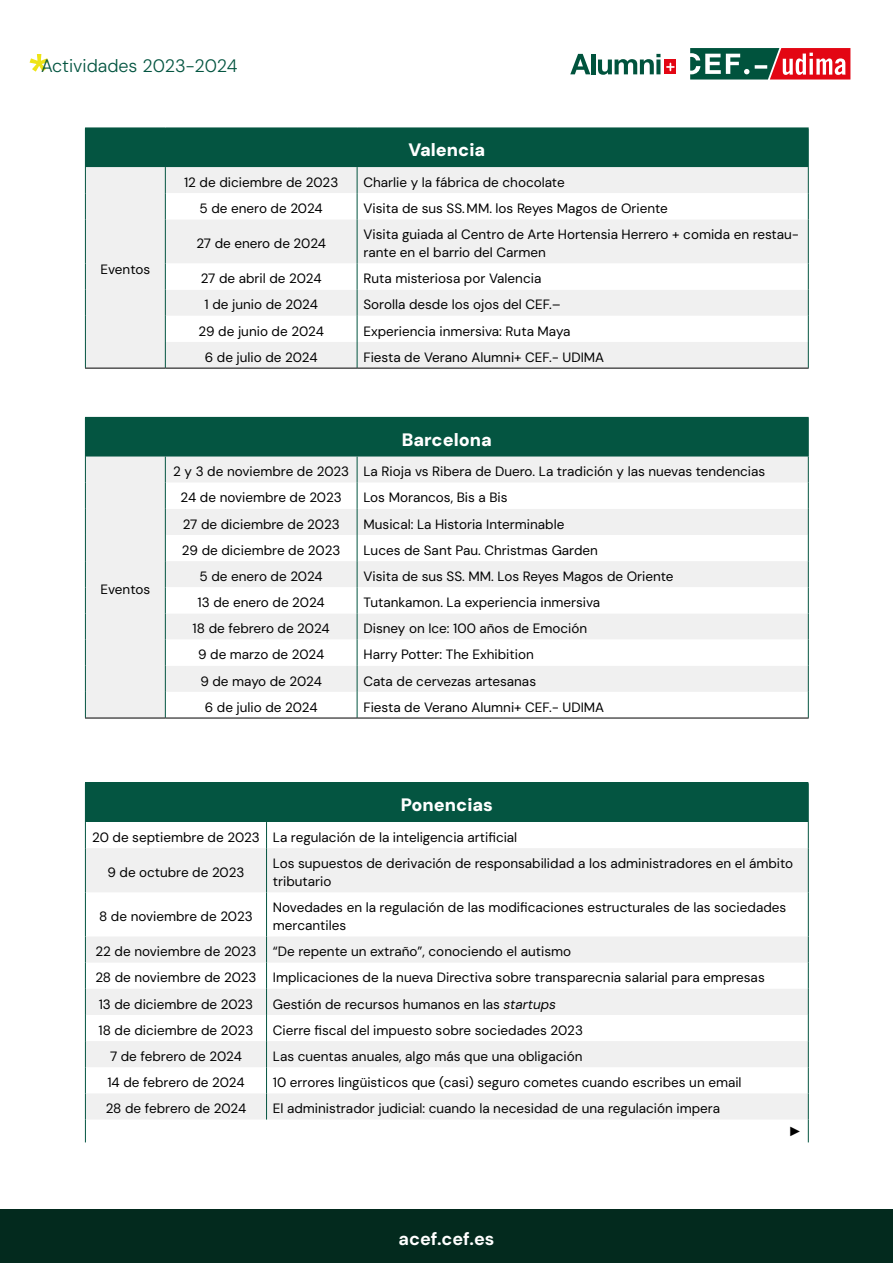
<style>
.page{position:relative;width:893px;height:1263px;background:#fff}
.page>*{position:absolute;margin:0;border:0;box-sizing:border-box;transform-origin:0 0}
.t1{font:900 18px "DM Sans";color:#fff}
.t2{font:300 18px "DM Sans";color:#045541}
.t3{font:700 18px "DM Sans";color:#fff}
.texto_tabla{font:13.5px/18px "DM Sans";color:#000}
.texto_tabla-2{font:700 13.5px "Century Gothic";color:#000}
.s1{font-style:italic}
</style>
<div class="page">
<svg style="left:29px;top:54px;width:20px;height:18px"></svg>
<div style="left:0;top:1210px;width:893px;height:53px;background:#032a1e"></div>
<svg style="left:570px;top:54px;width:20px;height:20px"></svg>
<hr style="left:591px;top:54px;width:4px;height:20px;background:#00533d">
<svg style="left:598px;top:54px;width:62px;height:21px"></svg>
<svg style="left:690px;top:48px;width:160px;height:32px"></svg>
<svg style="left:665px;top:60px;width:11px;height:14px"></svg>
<svg style="left:667px;top:63px;width:7px;height:7px"></svg>
<div style="left:85px;top:128px;width:723px;height:39px;background:#045541"></div>
<div style="left:86px;top:167px;width:722px;height:201px;background:#f0f0f0"></div>
<svg style="left:166px;top:193px;width:642px;height:149px"></svg>
<hr style="left:808px;top:128px;width:1px;height:39px;background:#045541">
<svg style="left:85px;top:167px;width:1px;height:52px"></svg>
<svg style="left:165px;top:167px;width:1px;height:52px"></svg>
<svg style="left:357px;top:167px;width:1px;height:52px"></svg>
<svg style="left:808px;top:167px;width:1px;height:52px"></svg>
<hr style="left:85px;top:219px;width:1px;height:44px;background:#045541">
<hr style="left:165px;top:219px;width:1px;height:44px;background:#045541">
<hr style="left:357px;top:219px;width:1px;height:44px;background:#045541">
<hr style="left:808px;top:219px;width:1px;height:44px;background:#045541">
<svg style="left:85px;top:263px;width:1px;height:105px"></svg>
<svg style="left:165px;top:263px;width:1px;height:105px"></svg>
<svg style="left:357px;top:263px;width:1px;height:105px"></svg>
<svg style="left:808px;top:263px;width:1px;height:105px"></svg>
<hr style="left:85px;top:368px;width:80px;height:1px;background:#000">
<hr style="left:165px;top:368px;width:192px;height:1px;background:#000">
<hr style="left:357px;top:368px;width:452px;height:1px;background:#000">
<div style="left:85px;top:417px;width:723px;height:39px;background:#045541"></div>
<div style="left:86px;top:456px;width:722px;height:262px;background:#f0f0f0"></div>
<svg style="left:166px;top:483px;width:642px;height:235px"></svg>
<hr style="left:357px;top:417px;width:452px;height:1px;background:#045541">
<hr style="left:808px;top:418px;width:1px;height:38px;background:#045541">
<svg style="left:85px;top:456px;width:1px;height:262px"></svg>
<svg style="left:165px;top:456px;width:1px;height:262px"></svg>
<svg style="left:357px;top:456px;width:1px;height:262px"></svg>
<svg style="left:808px;top:456px;width:1px;height:262px"></svg>
<hr style="left:85px;top:718px;width:80px;height:1px;background:#000">
<hr style="left:165px;top:718px;width:192px;height:1px;background:#000">
<hr style="left:357px;top:718px;width:452px;height:1px;background:#000">
<div style="left:85px;top:783px;width:723px;height:39px;background:#045541"></div>
<svg style="left:86px;top:848px;width:722px;height:271px;fill:#f0f0f0"></svg>
<hr style="left:85px;top:782px;width:182px;height:1px;background:#045541">
<hr style="left:267px;top:782px;width:542px;height:1px;background:#045541">
<hr style="left:808px;top:783px;width:1px;height:39px;background:#045541">
<svg style="left:85px;top:822px;width:1px;height:26px"></svg>
<svg style="left:266px;top:822px;width:1px;height:26px"></svg>
<svg style="left:808px;top:822px;width:1px;height:26px"></svg>
<hr style="left:85px;top:848px;width:1px;height:44px;background:#045541">
<hr style="left:266px;top:848px;width:1px;height:44px;background:#045541">
<hr style="left:808px;top:848px;width:1px;height:44px;background:#045541">
<hr style="left:85px;top:892px;width:1px;height:44px;background:#045541">
<hr style="left:266px;top:892px;width:1px;height:44px;background:#045541">
<hr style="left:808px;top:892px;width:1px;height:44px;background:#045541">
<svg style="left:266px;top:936px;width:1px;height:183px"></svg>
<svg style="left:85px;top:936px;width:1px;height:206px"></svg>
<svg style="left:808px;top:936px;width:1px;height:206px"></svg>
<h1 class="t2" style="left:41px;top:55px;width:198px">Actividades 2023-2024</h1>
<p class="t1" style="left:408px;top:139px;width:78px">Valencia</p>
<p class="texto_tabla" style="left:101px;top:260px;width:51px">Eventos</p>
<p class="texto_tabla" style="left:184px;top:173px;width:156px">12 de diciembre de 2023</p>
<p class="texto_tabla" style="left:363px;top:173px;width:203px">Charlie y la fábrica de chocolate</p>
<p class="texto_tabla" style="left:200px;top:199px;width:125px">5 de enero de 2024</p>
<p class="texto_tabla" style="left:363px;top:199px;width:306px">Visita de sus SS.MM. los Reyes Magos de Oriente</p>
<p class="texto_tabla" style="left:196px;top:234px;width:131px">27 de enero de 2024</p>
<p class="texto_tabla" style="left:363px;top:225px;width:437px">Visita guiada al Centro de Arte Hortensia Herrero + comida en restau&shy;rante en el barrio del Carmen</p>
<p class="texto_tabla" style="left:201px;top:269px;width:122px">27 de abril de 2024</p>
<p class="texto_tabla" style="left:363px;top:269px;width:179px">Ruta misteriosa por Valencia</p>
<p class="texto_tabla" style="left:205px;top:296px;width:115px">1 de junio de 2024</p>
<p class="texto_tabla" style="left:363px;top:296px;width:199px">Sorolla desde los ojos del CEF.–</p>
<p class="texto_tabla" style="left:199px;top:322px;width:127px">29 de junio de 2024</p>
<p class="texto_tabla" style="left:363px;top:322px;width:209px">Experiencia inmersiva: Ruta Maya</p>
<p class="texto_tabla" style="left:205px;top:348px;width:114px">6 de julio de 2024</p>
<p class="texto_tabla" style="left:363px;top:348px;width:242px">Fiesta de Verano Alumni+ CEF.- UDIMA</p>
<p class="texto_tabla" style="left:101px;top:580px;width:51px">Eventos</p>
<p class="t1" style="left:402px;top:428px;width:92px">Barcelona</p>
<p class="texto_tabla" style="left:173px;top:462px;width:177px">2 y 3 de noviembre de 2023</p>
<p class="texto_tabla" style="left:363px;top:462px;width:403px">La Rioja vs Ribera de Duero. La tradición y las nuevas tendencias</p>
<p class="texto_tabla" style="left:181px;top:489px;width:163px">24 de noviembre de 2023</p>
<p class="texto_tabla" style="left:363px;top:489px;width:146px">Los Morancos, Bis a Bis</p>
<p class="texto_tabla" style="left:183px;top:515px;width:159px">27 de diciembre de 2023</p>
<p class="texto_tabla" style="left:363px;top:515px;width:202px">Musical: La Historia Interminable</p>
<p class="texto_tabla" style="left:182px;top:541px;width:160px">29 de diciembre de 2023</p>
<p class="texto_tabla" style="left:363px;top:541px;width:236px">Luces de Sant Pau. Christmas Garden</p>
<p class="texto_tabla" style="left:200px;top:567px;width:125px">5 de enero de 2024</p>
<p class="texto_tabla" style="left:363px;top:567px;width:312px">Visita de sus SS. MM. Los Reyes Magos de Oriente</p>
<p class="texto_tabla" style="left:198px;top:593px;width:129px">13 de enero de 2024</p>
<p class="texto_tabla" style="left:363px;top:593px;width:238px">Tutankamon. La experiencia inmersiva</p>
<p class="texto_tabla" style="left:193px;top:619px;width:139px">18 de febrero de 2024</p>
<p class="texto_tabla" style="left:363px;top:619px;width:225px">Disney on Ice: 100 años de Emoción</p>
<p class="texto_tabla" style="left:198px;top:646px;width:128px">9 de marzo de 2024</p>
<p class="texto_tabla" style="left:363px;top:646px;width:172px">Harry Potter: The Exhibition</p>
<p class="texto_tabla" style="left:200px;top:672px;width:123px">9 de mayo de 2024</p>
<p class="texto_tabla" style="left:363px;top:672px;width:174px">Cata de cervezas artesanas</p>
<p class="texto_tabla" style="left:205px;top:698px;width:114px">6 de julio de 2024</p>
<p class="texto_tabla" style="left:363px;top:698px;width:242px">Fiesta de Verano Alumni+ CEF.- UDIMA</p>
<p class="t1" style="left:401px;top:794px;width:94px">Ponencias</p>
<p class="texto_tabla" style="left:92px;top:828px;width:169px">20 de septiembre de 2023</p>
<p class="texto_tabla" style="left:273px;top:828px;width:246px">La regulación de la inteligencia artificial</p>
<p class="texto_tabla" style="left:107px;top:863px;width:139px">9 de octubre de 2023</p>
<p class="texto_tabla" style="left:273px;top:854px;width:522px">Los supuestos de derivación de responsabilidad a los administradores en el ámbito tributario</p>
<p class="texto_tabla" style="left:99px;top:907px;width:155px">8 de noviembre de 2023</p>
<p class="texto_tabla" style="left:273px;top:898px;width:515px">Novedades en la regulación de las modificaciones estructurales de las sociedades mercantiles</p>
<p class="texto_tabla" style="left:95px;top:942px;width:163px">22 de noviembre de 2023</p>
<p class="texto_tabla" style="left:273px;top:942px;width:300px">“De repente un extraño”, conociendo el autismo</p>
<p class="texto_tabla" style="left:95px;top:969px;width:163px">28 de noviembre de 2023</p>
<p class="texto_tabla" style="left:273px;top:969px;width:493px">Implicaciones de la nueva Directiva sobre transparecnia salarial para empresas</p>
<p class="texto_tabla" style="left:99px;top:995px;width:156px">13 de diciembre de 2023</p>
<p class="texto_tabla" style="left:273px;top:995px;width:285px">Gestión de recursos humanos en las <span class="s1">startups</span></p>
<p class="texto_tabla" style="left:99px;top:1021px;width:156px">18 de diciembre de 2023</p>
<p class="texto_tabla" style="left:273px;top:1021px;width:312px">Cierre fiscal del impuesto sobre sociedades 2023</p>
<p class="texto_tabla" style="left:110px;top:1047px;width:133px">7 de febrero de 2024</p>
<p class="texto_tabla" style="left:273px;top:1047px;width:311px">Las cuentas anuales, algo más que una obligación</p>
<p class="texto_tabla" style="left:107px;top:1073px;width:139px">14 de febrero de 2024</p>
<p class="texto_tabla" style="left:273px;top:1073px;width:470px">10 errores lingüisticos que (casi) seguro cometes cuando escribes un email</p>
<p class="texto_tabla" style="left:106px;top:1099px;width:142px">28 de febrero de 2024</p>
<p class="texto_tabla" style="left:273px;top:1099px;width:449px">El administrador judicial: cuando la necesidad de una regulación impera</p>
<p class="texto_tabla-2" style="left:789px;top:1121px;width:15px">►</p>
<h1 class="t3" style="left:399px;top:1228px;width:97px">acef.cef.es</h1>
</div>
